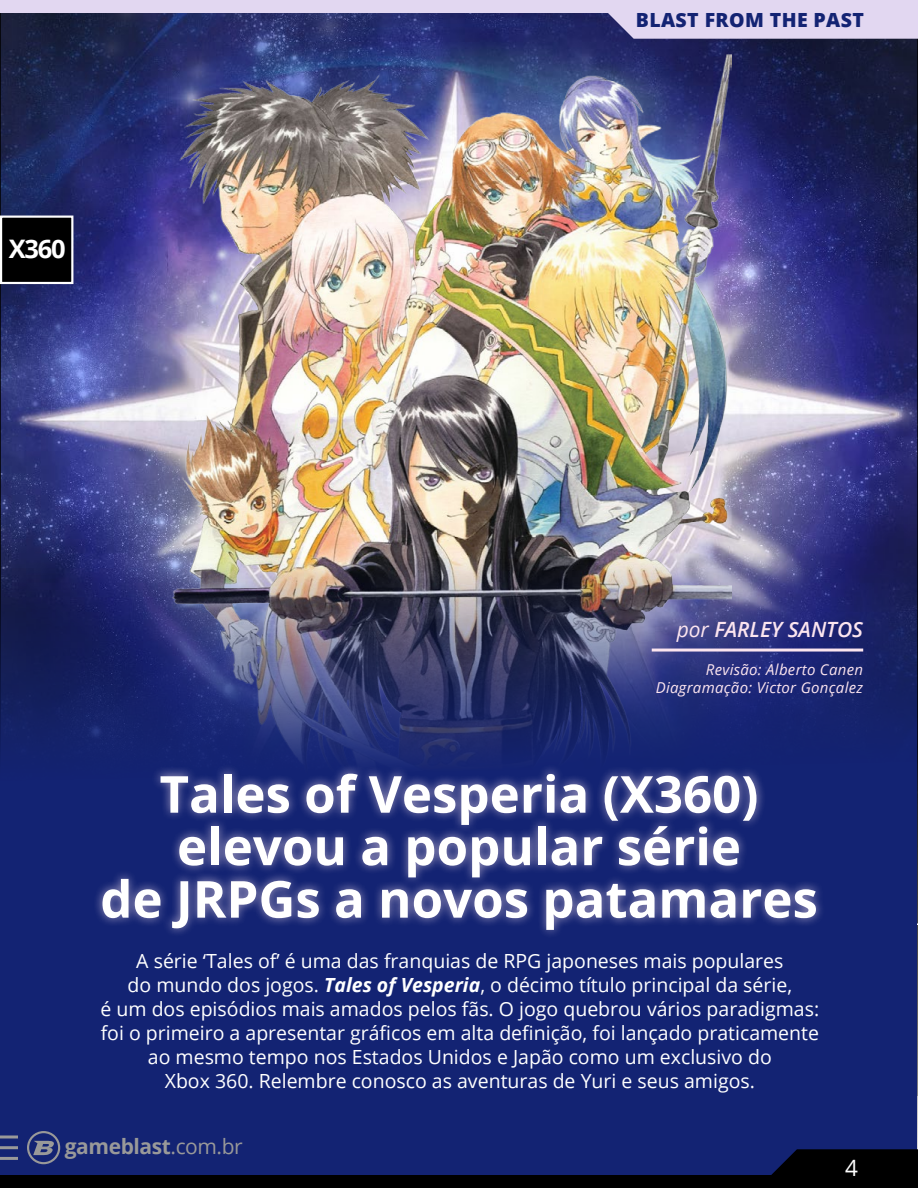
<style>
.page{position:relative;width:918px;height:1188px;background:#fff}
.page>*{position:absolute;margin:0;border:0;box-sizing:border-box;transform-origin:0 0}
.t1{font:700 51px/52.5px "Open Sans";color:#fff;text-align:center}
.t2{font:700 25.5px "Open Sans";color:#fff}
.t3{font:22.5px "Open Sans";color:#fff}
.t4{font:700 21px "Open Sans";letter-spacing:-.02em;color:#999}
.t5{font:italic 600 21px "Open Sans";color:#fce5ef}
.t6{font:19.5px/24px "Open Sans";color:#fff;text-align:center}
.t7{font:800 19.5px "Open Sans";letter-spacing:.02em;color:#132373}
.t8{font:italic 15px/18px "Open Sans";letter-spacing:.02em;color:#fce5ef;text-align:right}
.s1{font-weight:400}
.s2{font-weight:700;font-style:italic}
</style>
<div class="page">
<img style="left:0;top:13px;width:918px;height:912px">
<img style="left:1px;top:216px;width:916px;height:959px">
<div style="left:93px;top:764px;width:732px;height:175px;background:#fce5ef;opacity:.6"></div>
<svg style="left:0;top:214px;width:75px;height:71px;background:#1e1e22"></svg>
<hr style="left:652px;top:649px;width:211px;height:3px;background:#fce5ef">
<div style="left:0;top:1175px;width:918px;height:13px;background:#000"></div>
<svg style="left:758px;top:1149px;width:160px;height:26px;background:#030613"></svg>
<svg style="left:0;top:1136px;width:18px;height:2px"></svg>
<hr style="left:0;top:1146px;width:18px;height:3px;background:#999">
<hr style="left:0;top:1157px;width:18px;height:3px;background:#999">
<svg style="left:27px;top:1131px;width:33px;height:33px"></svg>
<svg style="left:595px;top:13px;width:323px;height:26px;background:#d0c6e3"></svg>
<div style="left:0;top:0;width:918px;height:13px;background:#e2d7f1"></div>
<h2 class="t2" style="left:9px;top:231px;width:58px">X360</h2>
<p class="t7" style="left:636px;top:6px;width:230px">BLAST FROM THE PAST</p>
<p class="t5" style="left:677px;top:615px;width:188px"><span class="s1">por</span> FARLEY SANTOS</p>
<p class="t8" style="left:656px;top:661px;width:209px">Revisão: Alberto Canen<br>Diagramação: Victor Gonçalez</p>
<h1 class="t1" style="left:100px;top:767px;width:719px">Tales of Vesperia (X360) elevou a popular série<br>de JRPGs a novos patamares</h1>
<p class="t6" style="left:100px;top:948px;width:720px">A série ‘Tales of’ é uma das franquias de RPG japoneses mais populares<br>do mundo dos jogos. <span class="s2">Tales of Vesperia</span>, o décimo título principal da série,<br>é um dos episódios mais amados pelos fãs. O jogo quebrou vários paradigmas: foi o primeiro a apresentar gráficos em alta definição, foi lançado praticamente ao mesmo tempo nos Estados Unidos e Japão como um exclusivo do<br>Xbox 360. Relembre conosco as aventuras de Yuri e seus amigos.</p>
<p class="t4" style="left:65px;top:1132px;width:180px">gameblast<span class="s1">.com.br</span></p>
<p class="t3" style="left:845px;top:1153px;width:14px">4</p>
</div>
